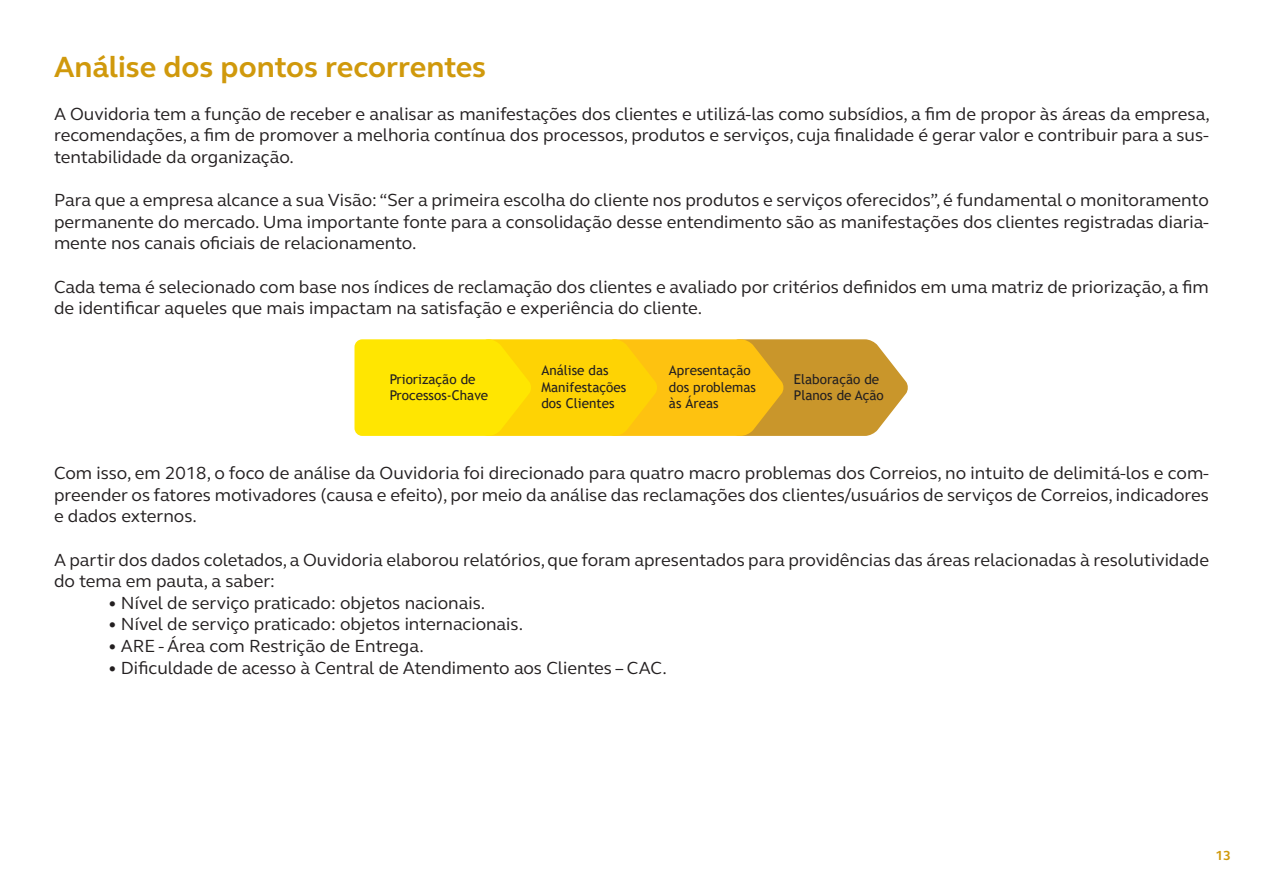
<style>
.page{position:relative;width:1263px;height:893px;background:#fff}
.page>*{position:absolute;margin:0;border:0;box-sizing:border-box;transform-origin:0 0}
.titulo_nivel1{font:700 30px "FS Elliot";color:#d0990c}
.corpo{font:18px/21.6px "FS Elliot";color:#231f20;text-align:justify}
.t1{font:13.5px/16.2px "Trebuchet MS";color:#231f20}
.t2{font:700 13.5px "FS Elliot";color:#d0990c}
</style>
<div class="page">
<svg style="left:354px;top:339px;width:554px;height:97px;background:#f2c817"></svg>
<p class="titulo_nivel1" style="left:54px;top:46px;width:434px">Análise dos pontos recorrentes</p>
<p class="corpo" style="left:54px;top:102px;width:1157px">A Ouvidoria tem a função de receber e analisar as manifestações dos clientes e utilizá-las como subsídios, a fim de propor às áreas da empresa, recomendações, a fim de promover a melhoria contínua dos processos, produtos e serviços, cuja finalidade é gerar valor e contribuir para a sus&shy;tentabilidade da organização.</p>
<p class="corpo" style="left:54px;top:189px;width:1156px">Para que a empresa alcance a sua Visão: “Ser a primeira escolha do cliente nos produtos e serviços oferecidos”, é fundamental o monitoramento permanente do mercado. Uma importante fonte para a consolidação desse entendimento são as manifestações dos clientes registradas diaria&shy;mente nos canais oficiais de relacionamento.</p>
<p class="corpo" style="left:54px;top:275px;width:1156px">Cada tema é selecionado com base nos índices de reclamação dos clientes e avaliado por critérios definidos em uma matriz de priorização, a fim de identificar aqueles que mais impactam na satisfação e experiência do cliente.</p>
<p class="t1" style="left:390px;top:371px;width:100px">Priorização de<br>Processos-Chave</p>
<p class="t1" style="left:541px;top:362px;width:86px">Análise das<br>Manifestações dos Clientes</p>
<p class="t1" style="left:669px;top:362px;width:88px">Apresentação dos problemas às Áreas</p>
<p class="t1" style="left:794px;top:371px;width:91px">Elaboração de<br>Planos de Ação</p>
<p class="corpo" style="left:54px;top:462px;width:1156px">Com isso, em 2018, o foco de análise da Ouvidoria foi direcionado para quatro macro problemas dos Correios, no intuito de delimitá-los e com&shy;preender os fatores motivadores (causa e efeito), por meio da análise das reclamações dos clientes/usuários de serviços de Correios, indicadores e dados externos.</p>
<p class="corpo" style="left:54px;top:548px;width:1156px">A partir dos dados coletados, a Ouvidoria elaborou relatórios, que foram apresentados para providências das áreas relacionadas à resolutividade do tema em pauta, a saber:</p>
<p class="corpo" style="left:108px;top:591px;width:379px">• Nível de serviço praticado: objetos nacionais.</p>
<p class="corpo" style="left:108px;top:613px;width:417px">• Nível de serviço praticado: objetos internacionais.</p>
<p class="corpo" style="left:108px;top:635px;width:317px">• ARE - Área com Restrição de Entrega.</p>
<p class="corpo" style="left:108px;top:656px;width:560px">• Dificuldade de acesso à Central de Atendimento aos Clientes – CAC.</p>
<p class="t2" style="left:1215px;top:846px;width:17px">13</p>
</div>
